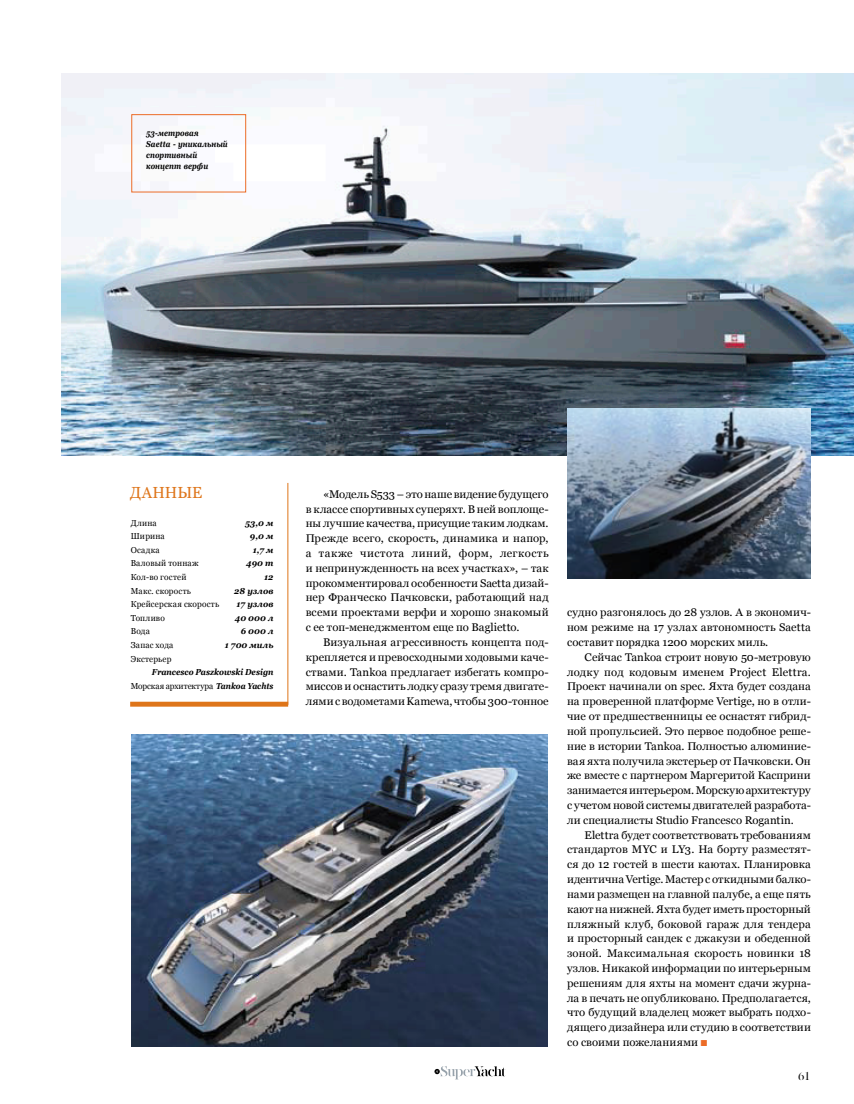
<style>
.page{position:relative;width:854px;height:1104px;background:#fff}
.page>*{position:absolute;margin:0;border:0;box-sizing:border-box;transform-origin:0 0}
.t1{font:16.05px "Georgia";letter-spacing:-.005em;color:#de751a;scale:.96 1}
.t2{font:12.3px "PF Regal Finesse Pro";color:#000}
.t3{font:11.1px/14.9px "Georgia";letter-spacing:.005em;color:#000;text-align:justify}
.t4{font:8.7px "Georgia";letter-spacing:.02em;color:#000;scale:.96 1}
.t5{font:italic 700 8.7px/13.6px "Georgia";letter-spacing:.01em;color:#000;text-align:right;scale:.9 1}
.t6{font:italic 700 8.7px "Georgia";letter-spacing:.01em;color:#000;scale:.96 1}
.t7{font:italic 700 8.7px/11.1px "Georgia";letter-spacing:.01em;color:#000;scale:.82 1}
.s1{font-weight:400;font-style:normal}
.s2{color:#ec6c27}
</style>
<div class="page">
<img style="left:131px;top:735px;width:416px;height:311px">
<img style="left:61px;top:73px;width:792px;height:382px">
<div style="left:131px;top:114px;width:115px;height:78px;border:1px solid #ec6c27"></div>
<div style="left:130px;top:701px;width:158px;height:5px;background:#de751a"></div>
<hr style="left:287px;top:483px;width:1px;height:221px;background:#de751a">
<img style="left:567px;top:409px;width:243px;height:170px">
<svg style="left:434px;top:1066px;width:71px;height:13px"></svg>
<p class="t7" style="left:146px;top:126px;width:101px">53-метровая<br>Saetta - уникальный спортивный концепт верфи</p>
<h1 class="t1" style="left:130px;top:481px;width:76px">ДАННЫЕ</h1>
<p class="t4" style="left:131px;top:516px;width:29px">Длина</p>
<p class="t6" style="left:245px;top:516px;width:31px">53,0 м</p>
<p class="t4" style="left:131px;top:530px;width:37px">Ширина</p>
<p class="t6" style="left:250px;top:530px;width:26px">9,0 м</p>
<p class="t4" style="left:131px;top:543px;width:32px">Осадка</p>
<p class="t6" style="left:253px;top:543px;width:23px">1,7 м</p>
<p class="t4" style="left:131px;top:557px;width:72px">Валовый тоннаж</p>
<p class="t6" style="left:246px;top:557px;width:30px">490 т</p>
<p class="t4" style="left:131px;top:570px;width:59px">Кол-во гостей</p>
<p class="t6" style="left:264px;top:570px;width:11px">12</p>
<p class="t4" style="left:131px;top:584px;width:64px">Макс. скорость</p>
<p class="t6" style="left:234px;top:584px;width:42px">28 узлов</p>
<p class="t4" style="left:131px;top:598px;width:94px">Крейсерская скорость</p>
<p class="t6" style="left:236px;top:597px;width:40px">17 узлов</p>
<p class="t4" style="left:131px;top:611px;width:37px">Топливо</p>
<p class="t6" style="left:235px;top:611px;width:42px">40 000 л</p>
<p class="t4" style="left:131px;top:625px;width:21px">Вода</p>
<p class="t6" style="left:241px;top:625px;width:36px">6 000 л</p>
<p class="t4" style="left:131px;top:638px;width:46px">Запас хода</p>
<p class="t6" style="left:225px;top:638px;width:52px">1 700 миль</p>
<p class="t4" style="left:131px;top:652px;width:44px">Экстерьер</p>
<p class="t5" style="left:131px;top:665px;width:160px">Francesco Paszkowski Design<br><span class="s1">Морская архитектура</span> Tankoa Yachts</p>
<p class="t3" style="left:305px;top:486px;width:244px;text-indent:17px">«Модель S533 – это наше видение будущего в классе спортивных суперяхт. В ней воплоще&shy;ны лучшие качества, присущие таким лодкам.<br>Прежде всего, скорость, динамика и напор, а также чистота линий, форм, легкость и непринужденность на всех участках», – так прокомментировал особенности Saetta дизай&shy;нер Франческо Пачковски, работающий над всеми проектами верфи и хорошо знакомый с ее топ-менеджментом еще по Baglietto.</p>
<p class="t3" style="left:305px;top:634px;width:244px;text-indent:18px">Визуальная агрессивность концепта под&shy;крепляется и превосходными ходовыми каче&shy;ствами. Tankoa предлагает избегать компро&shy;миссов и оснастить лодку сразу тремя двигате&shy;лями с водометами Kamewa, чтобы 300-тонное</p>
<p class="t3" style="left:567px;top:604px;width:245px">судно разгонялось до 28 узлов. А в экономич&shy;ном режиме на 17 узлах автономность Saetta составит порядка 1200 морских миль.</p>
<p class="t3" style="left:567px;top:649px;width:245px;text-indent:17px">Сейчас Tankoa строит новую 50-метровую лодку под кодовым именем Project Elettra.<br>Проект начинали on spec. Яхта будет создана на проверенной платформе Vertige, но в отли&shy;чие от предшественницы ее оснастят гибрид&shy;ной пропульсией. Это первое подобное реше&shy;ние в истории Tankoa. Полностью алюминие&shy;вая яхта получила экстерьер от Пачковски. Он же вместе с партнером Маргеритой Касприни занимается интерьером. Морскую архитектуру с учетом новой системы двигателей разработа&shy;ли специалисты Studio Francesco Rogantin.</p>
<p class="t3" style="left:567px;top:826px;width:245px;text-indent:17px">Elettra будет соответствовать требованиям стандартов MYC и LY3. На борту разместят&shy;ся до 12 гостей в шести каютах. Планировка идентична Vertige. Мастер с откидными балко&shy;нами размещен на главной палубе, а еще пять кают на нижней. Яхта будет иметь просторный пляжный клуб, боковой гараж для тендера и просторный сандек с джакузи и обеденной зоной. Максимальная скорость новинки 18 узлов. Никакой информации по интерьерным решениям для яхты на момент сдачи журна&shy;ла в печать не опубликовано. Предполагается, что будущий владелец может выбрать подхо&shy;дящего дизайнера или студию в соответствии со своими пожеланиями <span class="s2">■</span></p>
<p class="t2" style="left:797px;top:1068px;width:14px">61</p>
</div>
